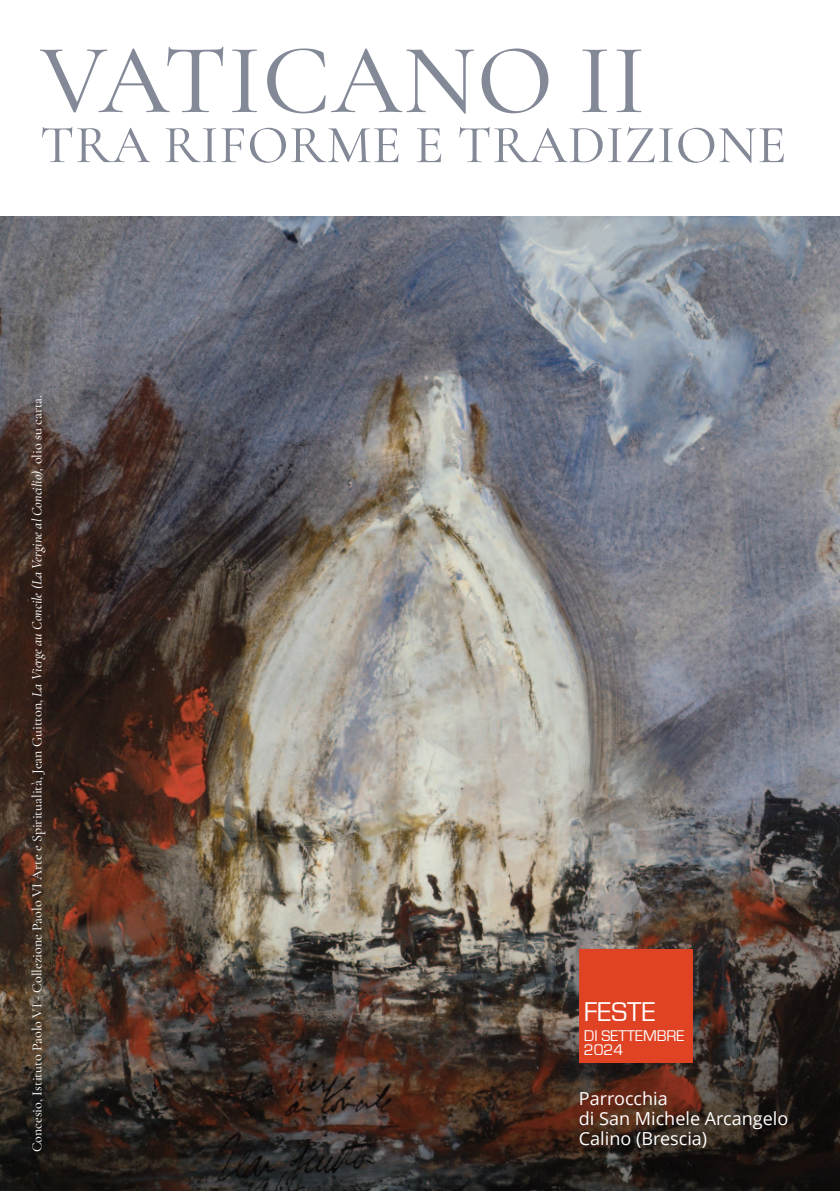
<style>
.page{position:relative;width:840px;height:1191px;background:#fff}
.page>*{position:absolute;margin:0;border:0;box-sizing:border-box;transform-origin:0 0}
.t1{font:500 100px "Cormorant Garamond";letter-spacing:.01em;color:#848998}
.t2{font:500 54px "Cormorant Garamond";letter-spacing:.01em;color:#848998}
.t3{font:28px "Eurostile";color:#fff}
.t4{font:18px "Open Sans";color:#fff}
.t5{font:16px "Eurostile";color:#fff}
.t6{font:500 14px "Cormorant Garamond";color:#fff}
.s1{font-style:italic}
</style>
<div class="page">
<img style="left:0;top:216px;width:839px;height:657px">
<img style="left:0;top:873px;width:839px;height:318px">
<div style="left:578px;top:949px;width:114px;height:113px;background:#df4324"></div>
<p class="t1" style="left:40px;top:20px;width:606px">VATICANO II</p>
<p class="t2" style="left:40px;top:112px;width:747px">TRA RIFORME E TRADIZIONE</p>
<p class="t6" style="left:28px;top:1152px;width:759px;rotate:-90deg">Concesio, Istituto Paolo VI - Collezione Paolo VI Arte e Spiritualità, Jean Guitton, <span class="s1">La Vierge au Concile (La Vergine al Concilio),</span> olio su carta.</p>
<p class="t3" style="left:583px;top:998px;width:73px">FESTE</p>
<p class="t5" style="left:583px;top:1028px;width:102px">DI SETTEMBRE</p>
<p class="t5" style="left:583px;top:1042px;width:41px">2024</p>
<p class="t4" style="left:578px;top:1085px;width:90px">Parrocchia</p>
<p class="t4" style="left:578px;top:1105px;width:211px">di San Michele Arcangelo</p>
<p class="t4" style="left:578px;top:1125px;width:130px">Calino (Brescia)</p>
</div>
